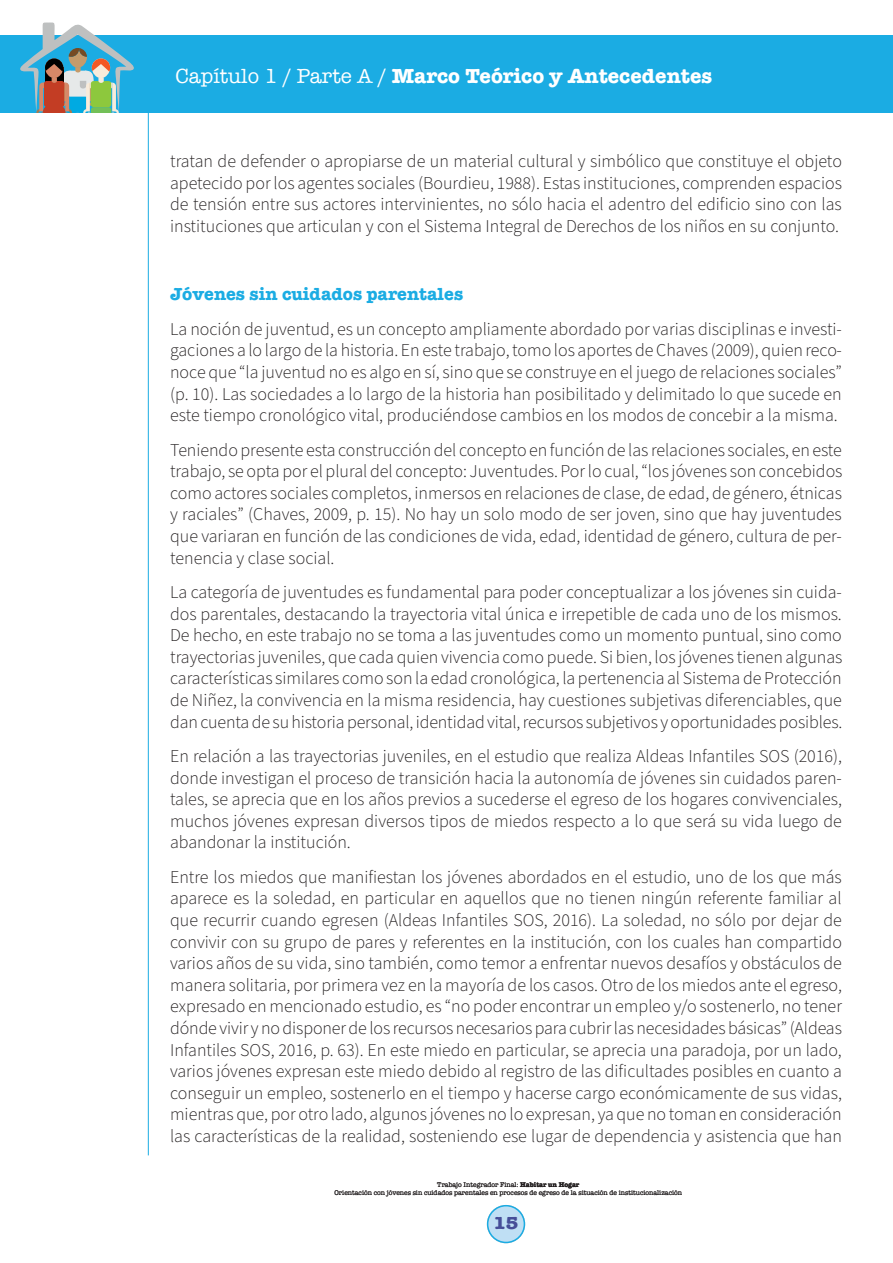
<style>
.page{position:relative;width:893px;height:1263px;background:#fff}
.page>*{position:absolute;margin:0;border:0;box-sizing:border-box;transform-origin:0 0}
.t1{font:700 21px "American Typewriter";color:#fff}
.Texto_General{font:300 18px/21.6px "Source Sans Pro";color:#231f20;text-align:justify}
.Titulos_Capitulo_1A{font:700 18px "American Typewriter";color:#1bace3}
.t2{font:700 18px "American Typewriter";color:#464e98;scale:1.14 1}
.t3{font:7.05px/8.4px "American Typewriter";color:#231f20;text-align:center;scale:.95 1}
.s1{font-weight:400}
.s2{font-weight:700}
</style>
<div class="page">
<div style="left:0;top:35px;width:893px;height:77px;background:#1bace3"></div>
<div style="left:488px;top:1206px;width:36px;height:36px;background:#bfdff4;border-radius:50%"></div>
<div style="left:487px;top:1205px;width:38px;height:38px;border:2px solid #1bace3;border-radius:50%"></div>
<hr style="left:148px;top:68px;width:1px;height:1087px;background:#1bace3">
<svg style="left:20px;top:22px;width:114px;height:90px"></svg>
<p class="t1" style="left:176px;top:57px;width:538px"><span class="s1">Capítulo 1 / Parte A /</span> Marco Teórico y Antecedentes</p>
<p class="Texto_General" style="left:170px;top:151px;width:673px">tratan de defender o apropiarse de un material cultural y simbólico que constituye el objeto apetecido por los agentes sociales (Bourdieu, 1988). Estas instituciones, comprenden espacios de tensión entre sus actores intervinientes, no sólo hacia el adentro del edificio sino con las instituciones que articulan y con el Sistema Integral de Derechos de los niños en su conjunto.</p>
<p class="Titulos_Capitulo_1A" style="left:170px;top:279px;width:295px">Jóvenes sin cuidados parentales</p>
<p class="Texto_General" style="left:170px;top:319px;width:673px">La noción de juventud, es un concepto ampliamente abordado por varias disciplinas e investi&shy;gaciones a lo largo de la historia. En este trabajo, tomo los aportes de Chaves (2009), quien reco&shy;noce que “la juventud no es algo en sí, sino que se construye en el juego de relaciones sociales” (p. 10). Las sociedades a lo largo de la historia han posibilitado y delimitado lo que sucede en este tiempo cronológico vital, produciéndose cambios en los modos de concebir a la misma.</p>
<p class="Texto_General" style="left:170px;top:439px;width:674px">Teniendo presente esta construcción del concepto en función de las relaciones sociales, en este trabajo, se opta por el plural del concepto: Juventudes. Por lo cual, “los jóvenes son concebidos como actores sociales completos, inmersos en relaciones de clase, de edad, de género, étnicas y raciales” (Chaves, 2009, p. 15). No hay un solo modo de ser joven, sino que hay juventudes que variaran en función de las condiciones de vida, edad, identidad de género, cultura de per&shy;tenencia y clase social.</p>
<p class="Texto_General" style="left:170px;top:582px;width:674px">La categoría de juventudes es fundamental para poder conceptualizar a los jóvenes sin cuida&shy;dos parentales, destacando la trayectoria vital única e irrepetible de cada uno de los mismos.<br>De hecho, en este trabajo no se toma a las juventudes como un momento puntual, sino como trayectorias juveniles, que cada quien vivencia como puede. Si bien, los jóvenes tienen algunas características similares como son la edad cronológica, la pertenencia al Sistema de Protección de Niñez, la convivencia en la misma residencia, hay cuestiones subjetivas diferenciables, que dan cuenta de su historia personal, identidad vital, recursos subjetivos y oportunidades posibles.</p>
<p class="Texto_General" style="left:170px;top:746px;width:673px">En relación a las trayectorias juveniles, en el estudio que realiza Aldeas Infantiles SOS (2016), donde investigan el proceso de transición hacia la autonomía de jóvenes sin cuidados paren&shy;tales, se aprecia que en los años previos a sucederse el egreso de los hogares convivenciales, muchos jóvenes expresan diversos tipos de miedos respecto a lo que será su vida luego de abandonar la institución.</p>
<p class="Texto_General" style="left:170px;top:866px;width:673px">Entre los miedos que manifiestan los jóvenes abordados en el estudio, uno de los que más aparece es la soledad, en particular en aquellos que no tienen ningún referente familiar al que recurrir cuando egresen (Aldeas Infantiles SOS, 2016). La soledad, no sólo por dejar de convivir con su grupo de pares y referentes en la institución, con los cuales han compartido varios años de su vida, sino también, como temor a enfrentar nuevos desafíos y obstáculos de manera solitaria, por primera vez en la mayoría de los casos. Otro de los miedos ante el egreso, expresado en mencionado estudio, es “no poder encontrar un empleo y/o sostenerlo, no tener dónde vivir y no disponer de los recursos necesarios para cubrir las necesidades básicas” (Aldeas Infantiles SOS, 2016, p. 63). En este miedo en particular, se aprecia una paradoja, por un lado, varios jóvenes expresan este miedo debido al registro de las dificultades posibles en cuanto a conseguir un empleo, sostenerlo en el tiempo y hacerse cargo económicamente de sus vidas, mientras que, por otro lado, algunos jóvenes no lo expresan, ya que no toman en consideración las características de la realidad, sosteniendo ese lugar de dependencia y asistencia que han</p>
<p class="t3" style="left:335px;top:1180px;width:367px">Trabajo Integrador Final: <span class="s2">Habitar un Hogar<br></span>Orientación con jóvenes sin cuidados parentales en procesos de egreso de la situación de institucionalización</p>
<p class="t2" style="left:493px;top:1207px;width:24px">15</p>
</div>
